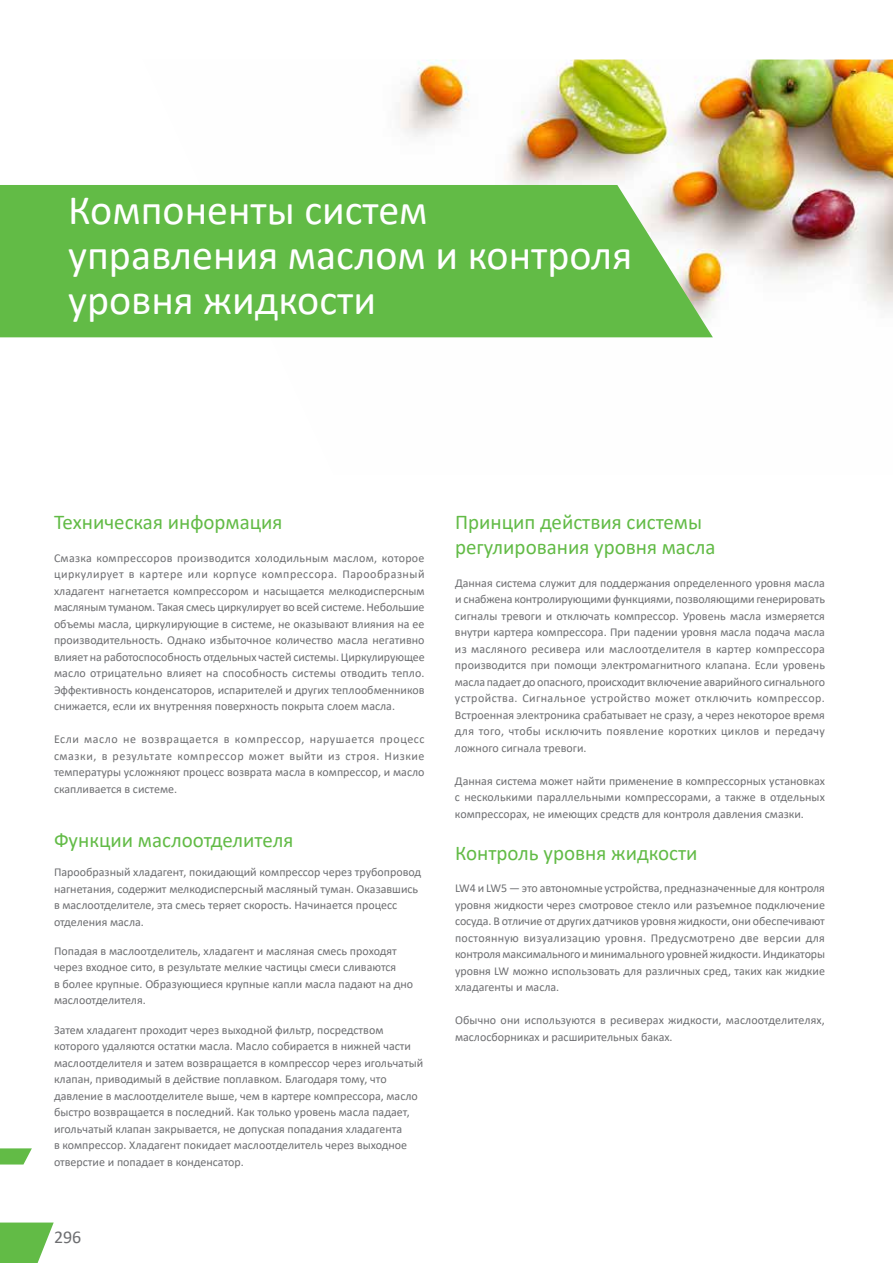
<style>
.page{position:relative;width:893px;height:1263px;background:#fff}
.page>*{position:absolute;margin:0;border:0;box-sizing:border-box;transform-origin:0 0}
.t1{font:42px/45px "Calibri";color:#fff}
.t2{font:36px "Calibri";color:#fff}
.t3{font:21px/25.2px "Calibri";color:#62bb46}
.t4{font:18px "Calibri";color:#6d6e71}
.t5{font:12px/16.5px "Calibri";color:#6d6e71;text-align:justify}
</style>
<div class="page">
<svg style="left:0;top:1222px;width:54px;height:41px;background:#7cc664"></svg>
<img style="left:143px;top:60px;width:750px;height:278px">
<div style="left:0;top:185px;width:713px;height:152px;background:#62bb46"></div>
<svg style="left:0;top:1148px;width:32px;height:16px"></svg>
<h1 class="t1" style="left:68px;top:187px;width:566px">Компоненты систем управления маслом и контроля уровня жидкости</h1>
<h2 class="t2" style="left:264px;top:247px;width:350px">Electrical Control Valves</h2>
<h3 class="t3" style="left:54px;top:509px;width:230px">Техническая информация</h3>
<p class="t5" style="left:54px;top:549px;width:372px">Смазка компрессоров производится холодильным маслом, которое циркулирует в картере или корпусе компрессора. Парообразный хладагент нагнетается компрессором и насыщается мелкодисперсным масляным туманом. Такая смесь циркулирует во всей системе. Небольшие объемы масла, циркулирующие в системе, не оказывают влияния на ее производительность. Однако избыточное количество масла негативно влияет на работоспособность отдельных частей системы. Циркулирующее масло отрицательно влияет на способность системы отводить тепло.<br>Эффективность конденсаторов, испарителей и других теплообменников снижается, если их внутренняя поверхность покрыта слоем масла.</p>
<p class="t5" style="left:54px;top:731px;width:372px">Если масло не возвращается в компрессор, нарушается процесс смазки, в результате компрессор может выйти из строя. Низкие температуры усложняют процесс возврата масла в компрессор, и масло скапливается в системе.</p>
<h3 class="t3" style="left:54px;top:827px;width:241px">Функции маслоотделителя</h3>
<p class="t5" style="left:54px;top:864px;width:369px;text-align:left">Парообразный хладагент, покидающий компрессор через трубопровод нагнетания, содержит мелкодисперсный масляный туман. Оказавшись в маслоотделителе, эта смесь теряет скорость. Начинается процесс отделения масла.</p>
<p class="t5" style="left:54px;top:942px;width:361px;text-align:left">Попадая в маслоотделитель, хладагент и масляная смесь проходят через входное сито, в результате мелкие частицы смеси сливаются<br>в более крупные. Образующиеся крупные капли масла падают на дно маслоотделителя.</p>
<p class="t5" style="left:54px;top:1021px;width:371px;text-align:left">Затем хладагент проходит через выходной фильтр, посредством которого удаляются остатки масла. Масло собирается в нижней части маслоотделителя и затем возвращается в компрессор через игольчатый клапан, приводимый в действие поплавком. Благодаря тому, что давление в маслоотделителе выше, чем в картере компрессора, масло быстро возвращается в последний. Как только уровень масла падает, игольчатый клапан закрывается, не допуская попадания хладагента<br>в компрессор. Хладагент покидает маслоотделитель через выходное отверстие и попадает в конденсатор.</p>
<h3 class="t4" style="left:54px;top:1224px;width:29px">296</h3>
<h3 class="t3" style="left:455px;top:509px;width:262px">Принцип действия системы регулирования уровня масла</h3>
<p class="t5" style="left:455px;top:574px;width:371px">Данная система служит для поддержания определенного уровня масла и снабжена контролирующими функциями, позволяющими генерировать сигналы тревоги и отключать компрессор. Уровень масла измеряется внутри картера компрессора. При падении уровня масла подача масла из масляного ресивера или маслоотделителя в картер компрессора производится при помощи электромагнитного клапана. Если уровень масла падает до опасного, происходит включение аварийного сигнального устройства. Сигнальное устройство может отключить компрессор.<br>Встроенная электроника срабатывает не сразу, а через некоторое время для того, чтобы исключить появление коротких циклов и передачу ложного сигнала тревоги.</p>
<p class="t5" style="left:455px;top:772px;width:371px">Данная система может найти применение в компрессорных установках с несколькими параллельными компрессорами, а также в отдельных компрессорах, не имеющих средств для контроля давления смазки.</p>
<h3 class="t3" style="left:455px;top:839px;width:244px">Контроль уровня жидкости</h3>
<p class="t5" style="left:455px;top:880px;width:371px">LW4 и LW5 — это автономные устройства, предназначенные для контроля уровня жидкости через смотровое стекло или разъемное подключение сосуда. В отличие от других датчиков уровня жидкости, они обеспечивают постоянную визуализацию уровня. Предусмотрено две версии для контроля максимального и минимального уровней жидкости. Индикаторы уровня LW можно использовать для различных сред, таких как жидкие хладагенты и масла.</p>
<p class="t5" style="left:455px;top:1012px;width:371px">Обычно они используются в ресиверах жидкости, маслоотделителях, маслосборниках и расширительных баках.</p>
</div>
